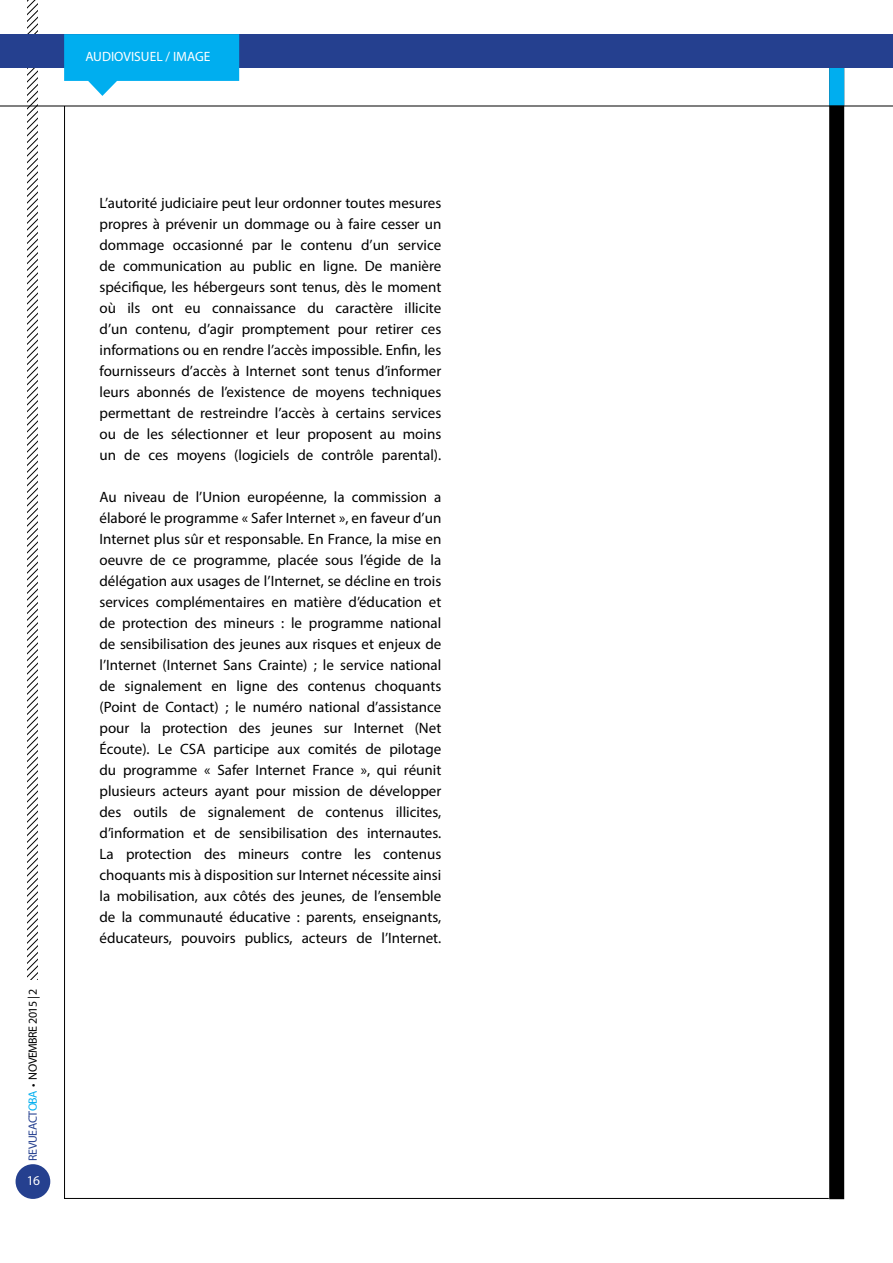
<style>
.page{position:relative;width:893px;height:1263px;background:#fff}
.page>*{position:absolute;margin:0;border:0;box-sizing:border-box;transform-origin:0 0}
.t1{font:15px/21px "Myriad Pro";color:#000;text-align:justify}
.t2{font:13.5px "Myriad Pro";color:#fff}
.t3{font:12px "Myriad Pro";letter-spacing:-.04em;color:#000}
.s1{color:#25408f}
.s2{color:#00aeef}
</style>
<div class="page">
<svg style="left:28px;top:0;width:9px;height:979px"></svg>
<div style="left:16px;top:1164px;width:34px;height:35px;background:#25408f;border-radius:50%"></div>
<div style="left:829px;top:40px;width:15px;height:1159px;background:#000"></div>
<div style="left:829px;top:65px;width:15px;height:41px;background:#00aeef"></div>
<div style="left:0;top:35px;width:893px;height:33px;background:#25408f"></div>
<hr style="left:0;top:106px;width:893px;height:1px;background:#000">
<svg style="left:64px;top:34px;width:175px;height:62px"></svg>
<p class="t2" style="left:85px;top:48px;width:127px">AUDIOVISUEL / IMAGE</p>
<p class="t3" style="left:25px;top:1160px;width:173px;rotate:-90deg"><span class="s1">REVUEACT</span><span class="s2">OBA</span> • NOVEMBRE 2015 | 2</p>
<p class="t2" style="left:27px;top:1172px;width:15px">16</p>
<p class="t1" style="left:99px;top:192px;width:343px">L’autorité judiciaire peut leur ordonner toutes mesures propres à prévenir un dommage ou à faire cesser un dommage occasionné par le contenu d’un service de communication au public en ligne. De manière spécifique, les hébergeurs sont tenus, dès le moment où ils ont eu connaissance du caractère illicite d’un contenu, d’agir promptement pour retirer ces informations ou en rendre l’accès impossible. Enfin, les fournisseurs d’accès à Internet sont tenus d’informer leurs abonnés de l’existence de moyens techniques permettant de restreindre l’accès à certains services ou de les sélectionner et leur proposent au moins un de ces moyens (logiciels de contrôle parental).</p>
<p class="t1" style="left:99px;top:486px;width:343px">Au niveau de l’Union européenne, la commission a élaboré le programme « Safer Internet », en faveur d’un Internet plus sûr et responsable. En France, la mise en oeuvre de ce programme, placée sous l’égide de la délégation aux usages de l’Internet, se décline en trois services complémentaires en matière d’éducation et de protection des mineurs : le programme national de sensibilisation des jeunes aux risques et enjeux de l’Internet (Internet Sans Crainte) ; le service national de signalement en ligne des contenus choquants (Point de Contact) ; le numéro national d’assistance pour la protection des jeunes sur Internet (Net Écoute). Le CSA participe aux comités de pilotage du programme « Safer Internet France », qui réunit plusieurs acteurs ayant pour mission de développer des outils de signalement de contenus illicites, d’information et de sensibilisation des internautes.<br>La protection des mineurs contre les contenus choquants mis à disposition sur Internet nécessite ainsi la mobilisation, aux côtés des jeunes, de l’ensemble de la communauté éducative : parents, enseignants, éducateurs, pouvoirs publics, acteurs de l’Internet.</p>
</div>
